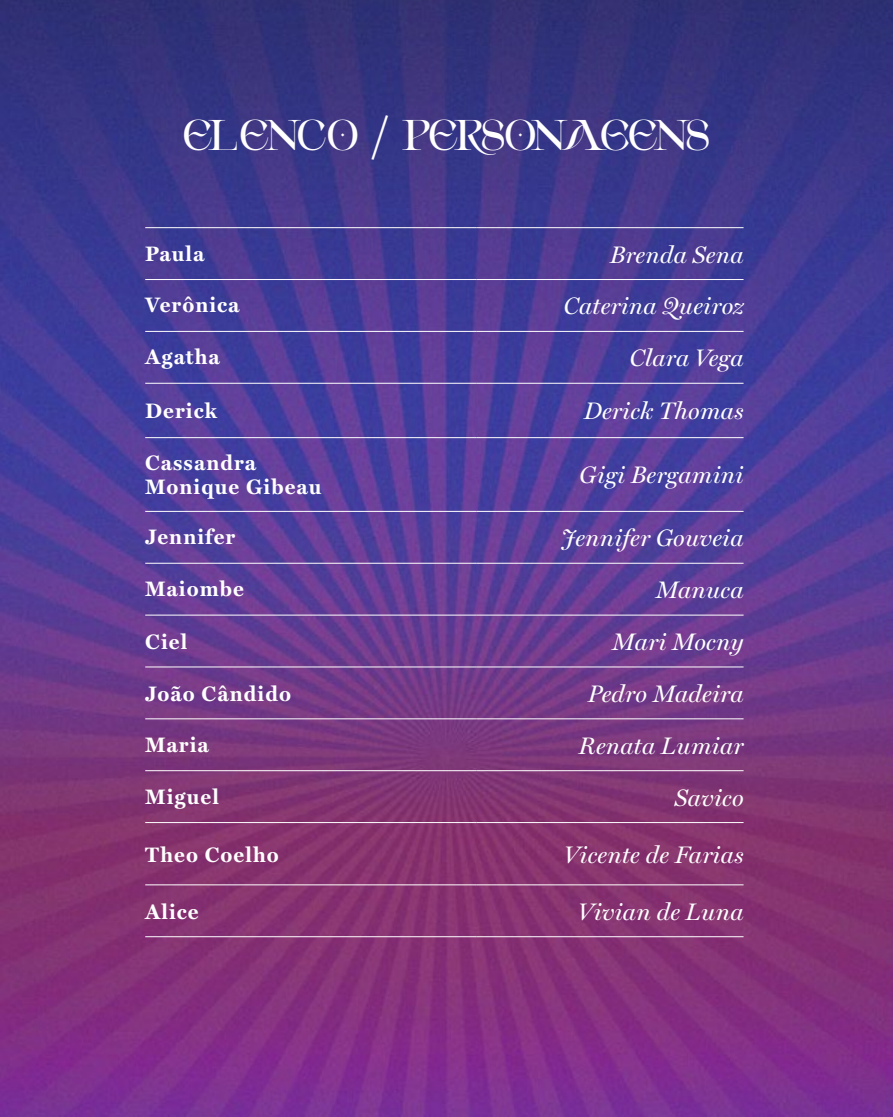
<style>
.page{position:relative;width:893px;height:1117px;background:#fff}
.page>*{position:absolute;margin:0;border:0;box-sizing:border-box;transform-origin:0 0}
.t1{font:46.2px "Fantome";color:#fff}
.t2{font:italic 24px "Miller Display";letter-spacing:.01em;color:#fff}
.t3{font:700 21px/24px "Miller Text";letter-spacing:.05em;color:#fff}
.s1{font-family:"Miller Display"}
</style>
<div class="page">
<img style="left:0;top:0;width:893px;height:1116px">
<hr style="left:145px;top:227px;width:331px;height:1px;background:#fff">
<hr style="left:476px;top:227px;width:268px;height:1px;background:#fff">
<hr style="left:145px;top:279px;width:331px;height:1px;background:#fff">
<hr style="left:476px;top:279px;width:268px;height:1px;background:#fff">
<hr style="left:145px;top:331px;width:331px;height:1px;background:#fff">
<hr style="left:476px;top:331px;width:268px;height:1px;background:#fff">
<hr style="left:145px;top:383px;width:331px;height:1px;background:#fff">
<hr style="left:476px;top:383px;width:268px;height:1px;background:#fff">
<hr style="left:145px;top:437px;width:331px;height:1px;background:#fff">
<hr style="left:476px;top:437px;width:268px;height:1px;background:#fff">
<hr style="left:145px;top:511px;width:331px;height:1px;background:#fff">
<hr style="left:476px;top:511px;width:268px;height:1px;background:#fff">
<hr style="left:145px;top:562px;width:331px;height:1px;background:#fff">
<hr style="left:476px;top:562px;width:268px;height:1px;background:#fff">
<hr style="left:145px;top:614px;width:331px;height:1px;background:#fff">
<hr style="left:476px;top:614px;width:268px;height:1px;background:#fff">
<hr style="left:145px;top:666px;width:331px;height:1px;background:#fff">
<hr style="left:476px;top:666px;width:268px;height:1px;background:#fff">
<hr style="left:145px;top:718px;width:331px;height:1px;background:#fff">
<hr style="left:476px;top:718px;width:268px;height:1px;background:#fff">
<hr style="left:145px;top:770px;width:331px;height:1px;background:#fff">
<hr style="left:476px;top:770px;width:268px;height:1px;background:#fff">
<hr style="left:145px;top:822px;width:331px;height:1px;background:#fff">
<hr style="left:476px;top:822px;width:268px;height:1px;background:#fff">
<hr style="left:145px;top:884px;width:331px;height:1px;background:#fff">
<hr style="left:476px;top:884px;width:268px;height:1px;background:#fff">
<hr style="left:145px;top:936px;width:331px;height:1px;background:#fff">
<hr style="left:476px;top:936px;width:268px;height:1px;background:#fff">
<h1 class="t1" style="left:183px;top:113px;width:30px">ELENCO</h1>
<h1 class="t1" style="left:370px;top:113px;width:89px"><span class="s1">/</span> PERSONA</h1>
<h1 class="t1" style="left:600px;top:113px;width:56px">GENS</h1>
<p class="t3" style="left:145px;top:242px;width:61px">Paula</p>
<p class="t2" style="left:610px;top:240px;width:135px">Brenda Sena</p>
<p class="t3" style="left:145px;top:293px;width:96px">Verônica</p>
<p class="t2" style="left:564px;top:292px;width:181px">Caterina Queiroz</p>
<p class="t3" style="left:145px;top:345px;width:77px">Agatha</p>
<p class="t2" style="left:630px;top:344px;width:115px">Clara Vega</p>
<p class="t3" style="left:145px;top:399px;width:74px">Derick</p>
<p class="t2" style="left:584px;top:397px;width:161px">Derick Thomas</p>
<p class="t3" style="left:145px;top:451px;width:178px">Cassandra<br>Monique Gibeau</p>
<p class="t2" style="left:580px;top:461px;width:165px">Gigi Bergamini</p>
<p class="t3" style="left:145px;top:524px;width:92px">Jennifer</p>
<p class="t2" style="left:562px;top:523px;width:183px">Jennifer Gouveia</p>
<p class="t3" style="left:145px;top:576px;width:100px">Maiombe</p>
<p class="t2" style="left:656px;top:575px;width:89px">Manuca</p>
<p class="t3" style="left:145px;top:629px;width:44px">Ciel</p>
<p class="t2" style="left:613px;top:627px;width:132px">Mari Mocny</p>
<p class="t3" style="left:145px;top:681px;width:147px">João Cândido</p>
<p class="t2" style="left:588px;top:679px;width:157px">Pedro Madeira</p>
<p class="t3" style="left:145px;top:732px;width:65px">Maria</p>
<p class="t2" style="left:579px;top:731px;width:166px">Renata Lumiar</p>
<p class="t3" style="left:145px;top:785px;width:75px">Miguel</p>
<p class="t2" style="left:675px;top:783px;width:70px">Savico</p>
<p class="t3" style="left:145px;top:842px;width:135px">Theo Coelho</p>
<p class="t2" style="left:564px;top:840px;width:181px">Vicente de Farias</p>
<p class="t3" style="left:145px;top:899px;width:55px">Alice</p>
<p class="t2" style="left:578px;top:897px;width:167px">Vivian de Luna</p>
</div>
